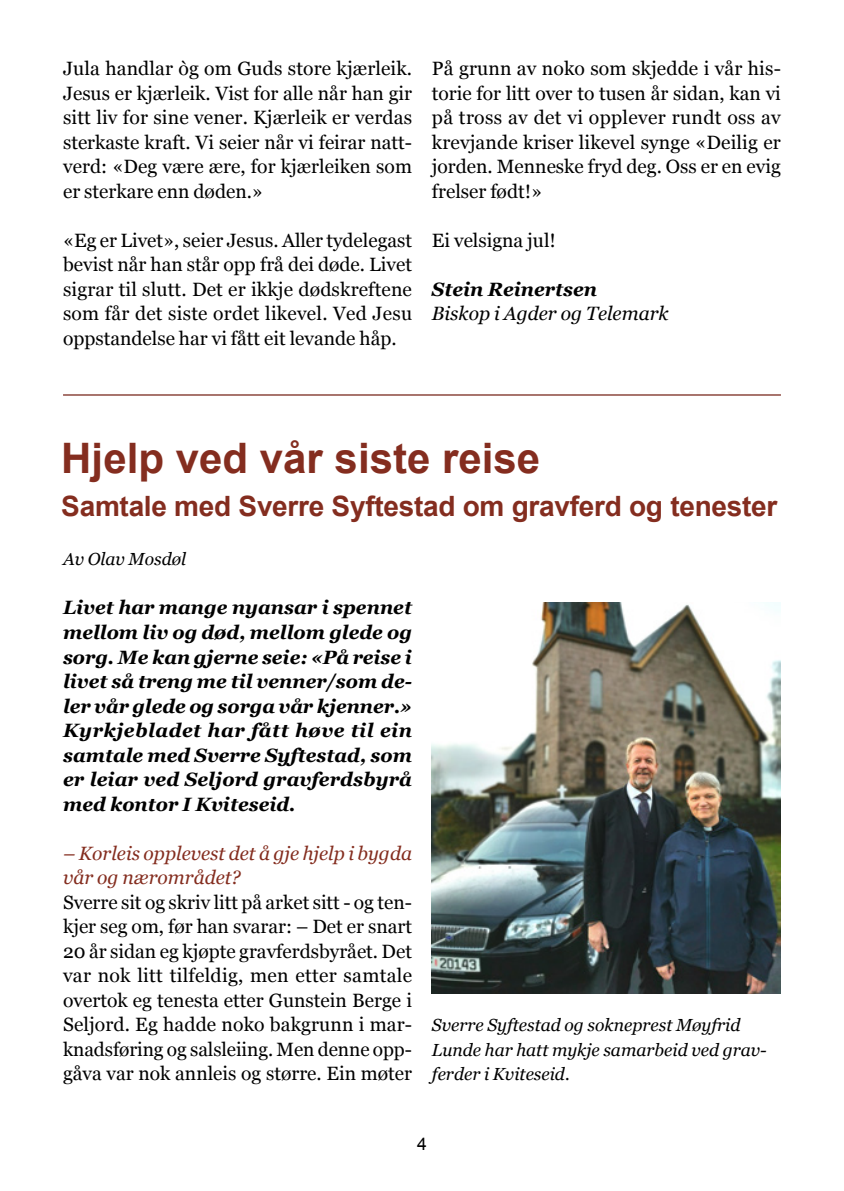
<style>
.page{position:relative;width:844px;height:1191px;background:#fff}
.page>*{position:absolute;margin:0;border:0;box-sizing:border-box;transform-origin:0 0}
.t1{font:700 42px "Arial";color:#842d1f}
.t2{font:700 28px "Arial";letter-spacing:-.01em;color:#842d1f}
.t3{font:19.25px/24.5px "Georgia";color:#000;text-align:justify}
.t4{font:italic 700 19.25px/24.5px "Georgia";color:#000;text-align:justify}
.t5{font:italic 19.25px/24.5px "Georgia";color:#842d1f}
.t6{font:italic 19.25px "Georgia";color:#000}
.t7{font:italic 17.5px/24.5px "Georgia";color:#000}
.t8{font:17.5px "Arial";color:#000}
</style>
<div class="page">
<hr style="left:63px;top:394px;width:717px;height:1px;background:#7c2d23">
<img style="left:432px;top:602px;width:348px;height:391px">
<p class="t3" style="left:63px;top:56px;width:350px">Jula handlar òg om Guds store kjærleik.<br>Jesus er kjærleik. Vist for alle når han gir sitt liv for sine vener. Kjærleik er verdas sterkaste kraft. Vi seier når vi feirar natt&shy;verd: «Deg være ære, for kjærleiken som er sterkare enn døden.»</p>
<p class="t3" style="left:63px;top:227px;width:350px">«Eg er Livet», seier Jesus. Aller tydelegast bevist når han står opp frå dei døde. Livet sigrar til slutt. Det er ikkje dødskreftene som får det siste ordet likevel. Ved Jesu oppstandelse har vi fått eit levande håp.</p>
<p class="t3" style="left:432px;top:56px;width:350px">På grunn av noko som skjedde i vår his&shy;torie for litt over to tusen år sidan, kan vi på tross av det vi opplever rundt oss av krevjande kriser likevel synge «Deilig er jorden. Menneske fryd deg. Oss er en evig frelser født!»</p>
<p class="t3" style="left:432px;top:227px;width:125px">Ei velsigna jul!</p>
<p class="t4" style="left:432px;top:276px;width:167px">Stein Reinertsen</p>
<p class="t6" style="left:432px;top:300px;width:238px">Biskop i Agder og Telemark</p>
<h1 class="t1" style="left:61px;top:430px;width:480px">Hjelp ved vår siste reise</h1>
<h2 class="t2" style="left:61px;top:488px;width:717px">Samtale med Sverre Syftestad om gravferd og tenester</h2>
<p class="t7" style="left:63px;top:546px;width:125px">Av Olav Mosdøl</p>
<p class="t4" style="left:63px;top:594px;width:350px">Livet har mange nyansar i spennet mellom liv og død, mellom glede og sorg. Me kan gjerne seie: «På reise i livet så treng me til venner/som de&shy;ler vår glede og sorga vår kjenner.» Kyrkjebladet har fått høve til ein samtale med Sverre Syftestad, som er leiar ved Seljord gravferdsbyrå med kontor I Kviteseid.</p>
<p class="t5" style="left:63px;top:840px;width:350px">– Korleis opplevest det å gje hjelp i bygda vår og nærområdet?</p>
<p class="t3" style="left:63px;top:889px;width:350px">Sverre sit og skriv litt på arket sitt - og ten&shy;kjer seg om, før han svarar: – Det er snart 20 år sidan eg kjøpte gravferdsbyrået. Det var nok litt tilfeldig, men etter samtale overtok eg tenesta etter Gunstein Berge i Seljord. Eg hadde noko bakgrunn i mar&shy;knadsføring og salsleiing. Men denne opp&shy;gåva var nok annleis og større. Ein møter</p>
<p class="t7" style="left:432px;top:1012px;width:336px">Sverre Syftestad og sokneprest Møyfrid<br>Lunde har hatt mykje samarbeid ved grav&shy;ferder i Kviteseid.</p>
<p class="t8" style="left:417px;top:1132px;width:11px">4</p>
</div>
